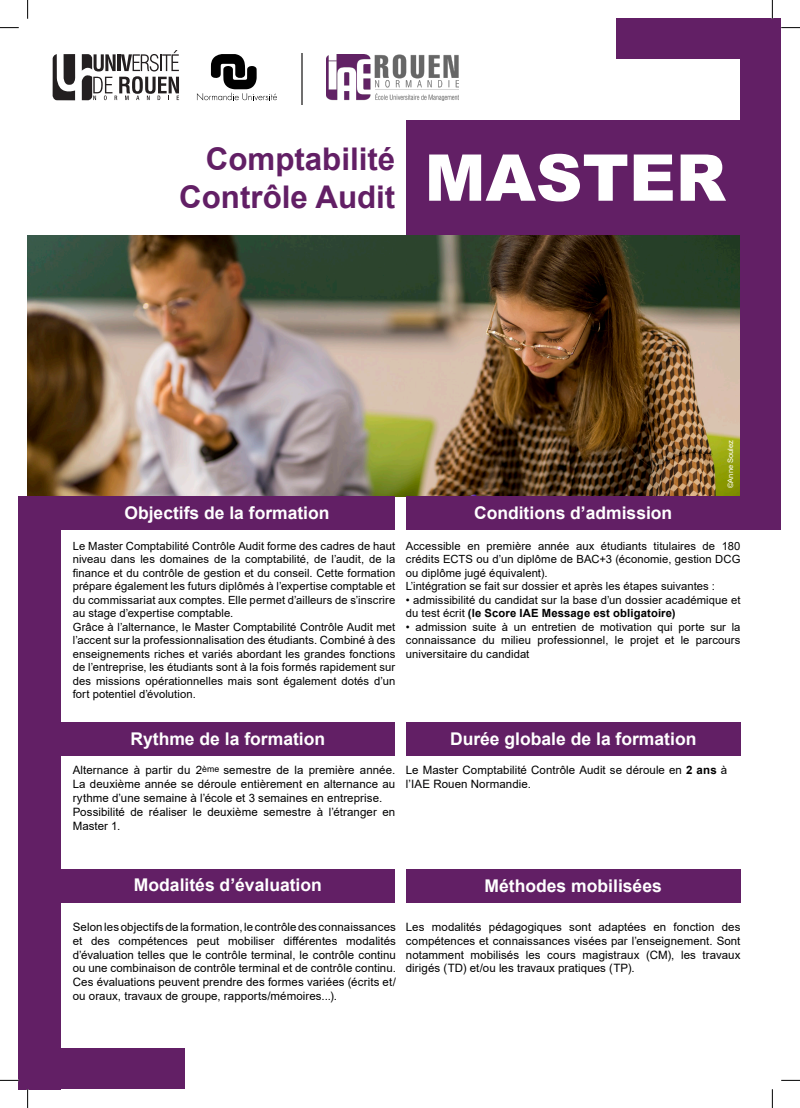
<style>
.page{position:relative;width:800px;height:1108px;background:#fff}
.page>*{position:absolute;margin:0;border:0;box-sizing:border-box;transform-origin:0 0}
.t1{font:900 64.5px "Arial";color:#fff}
.t2{font:700 31.25px "Arial";color:#621f65}
.t3{font:700 17.5px "Arial";color:#fff}
.t4{font:11.5px/13.8px "Arial";letter-spacing:.005em;color:#000001;text-align:justify}
.t5{font:11.25px/13.5px "Arial";letter-spacing:.005em;color:#000001;text-align:justify}
.t6{font:7.5px "Arial";color:#fff}
.s1{font-weight:700}
</style>
<div class="page">
<img style="left:28px;top:235px;width:712px;height:261px">
<svg style="left:82px;top:50px;width:97px;height:50px"></svg>
<svg style="left:53px;top:54px;width:22px;height:46px"></svg>
<svg style="left:197px;top:54px;width:80px;height:46px"></svg>
<hr style="left:301px;top:53px;width:1px;height:52px;background:#706f6f">
<div style="left:740px;top:19px;width:41px;height:510px;background:#621f65"></div>
<div style="left:406px;top:120px;width:338px;height:115px;background:#621f65"></div>
<div style="left:616px;top:19px;width:165px;height:40px;background:#621f65"></div>
<div style="left:19px;top:1048px;width:166px;height:41px;background:#621f65"></div>
<div style="left:19px;top:496px;width:42px;height:593px;background:#621f65"></div>
<div style="left:58px;top:496px;width:337px;height:33px;background:#621f65"></div>
<div style="left:406px;top:496px;width:334px;height:33px;background:#621f65"></div>
<img style="left:326px;top:54px;width:132px;height:46px">
<div style="left:61px;top:722px;width:334px;height:33px;background:#621f65"></div>
<div style="left:406px;top:722px;width:334px;height:33px;background:#621f65"></div>
<div style="left:61px;top:869px;width:334px;height:33px;background:#621f65"></div>
<div style="left:406px;top:869px;width:334px;height:33px;background:#621f65"></div>
<svg style="left:0;top:27px;width:19px;height:1px"></svg>
<svg style="left:781px;top:27px;width:18px;height:1px"></svg>
<svg style="left:0;top:1079px;width:19px;height:2px"></svg>
<svg style="left:781px;top:1079px;width:18px;height:2px"></svg>
<svg style="left:27px;top:0;width:1px;height:19px"></svg>
<svg style="left:27px;top:1089px;width:1px;height:19px"></svg>
<svg style="left:771px;top:0;width:1px;height:19px"></svg>
<svg style="left:771px;top:1089px;width:1px;height:19px"></svg>
<p class="t2" style="left:206px;top:137px;width:191px">Comptabilité</p>
<p class="t2" style="left:179px;top:175px;width:217px">Contrôle Audit</p>
<p class="t1" style="left:424px;top:131px;width:303px">MASTER</p>
<p class="t6" style="left:725px;top:488px;width:50px;rotate:-90deg">©Anne Soulez</p>
<p class="t3" style="left:124px;top:500px;width:206px">Objectifs de la formation</p>
<p class="t3" style="left:474px;top:500px;width:199px">Conditions d’admission</p>
<p class="t5" style="left:73px;top:539px;width:324px">Le Master Comptabilité Contrôle Audit forme des cadres de haut niveau dans les domaines de la comptabilité, de l’audit, de la finance et du contrôle de gestion et du conseil. Cette formation prépare également les futurs diplômés à l’expertise comptable et du commissariat aux comptes. Elle permet d’ailleurs de s’inscrire au stage d’expertise comptable.</p>
<p class="t5" style="left:73px;top:620px;width:324px">Grâce à l’alternance, le Master Comptabilité Contrôle Audit met l’accent sur la professionnalisation des étudiants. Combiné à des enseignements riches et variés abordant les grandes fonctions de l’entreprise, les étudiants sont à la fois formés rapidement sur des missions opérationnelles mais sont également dotés d’un fort potentiel d’évolution.</p>
<p class="t5" style="left:406px;top:539px;width:336px">Accessible en première année aux étudiants titulaires de 180 crédits ECTS ou d’un diplôme de BAC+3 (économie, gestion DCG ou diplôme jugé équivalent).</p>
<p class="t5" style="left:406px;top:579px;width:310px">L’intégration se fait sur dossier et après les étapes suivantes :</p>
<p class="t5" style="left:406px;top:593px;width:336px">• admissibilité du candidat sur la base d’un dossier académique et du test écrit <span class="s1">(le Score IAE Message est obligatoire)</span></p>
<p class="t5" style="left:406px;top:620px;width:336px">• admission suite à un entretien de motivation qui porte sur la connaissance du milieu professionnel, le projet et le parcours universitaire du candidat</p>
<p class="t3" style="left:130px;top:727px;width:196px">Rythme de la formation</p>
<p class="t3" style="left:450px;top:727px;width:248px">Durée globale de la formation</p>
<p class="t4" style="left:73px;top:763px;width:324px">Alternance à partir du 2<sup>ème</sup> semestre de la première année.<br>La deuxième année se déroule entièrement en alternance au rythme d’une semaine à l’école et 3 semaines en entreprise.</p>
<p class="t4" style="left:73px;top:805px;width:324px">Possibilité de réaliser le deuxième semestre à l’étranger en<br>Master 1.</p>
<p class="t4" style="left:406px;top:763px;width:323px">Le Master Comptabilité Contrôle Audit se déroule en <span class="s1">2 ans</span> à l’IAE Rouen Normandie.</p>
<p class="t3" style="left:134px;top:872px;width:189px">Modalités d’évaluation</p>
<p class="t3" style="left:484px;top:873px;width:179px">Méthodes mobilisées</p>
<p class="t4" style="left:406px;top:920px;width:336px">Les modalités pédagogiques sont adaptées en fonction des compétences et connaissances visées par l’enseignement. Sont notamment mobilisés les cours magistraux (CM), les travaux dirigés (TD) et/ou les travaux pratiques (TP).</p>
<p class="t4" style="left:73px;top:920px;width:324px">Selon les objectifs de la formation, le contrôle des connaissances et des compétences peut mobiliser différentes modalités d’évaluation telles que le contrôle terminal, le contrôle continu ou une combinaison de contrôle terminal et de contrôle continu.<br>Ces évaluations peuvent prendre des formes variées (écrits et/ ou oraux, travaux de groupe, rapports/mémoires...).</p>
</div>
